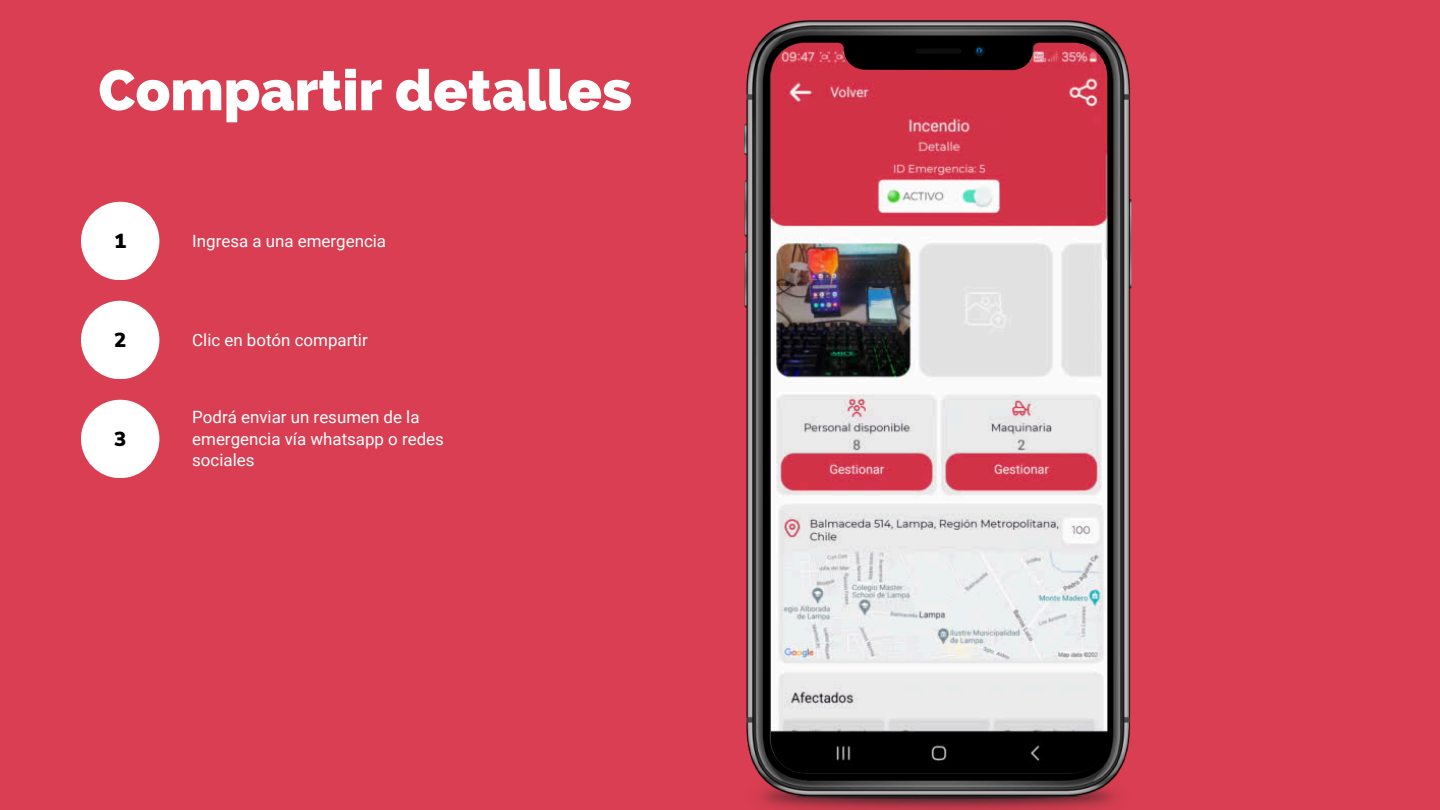
<style>
.page{position:relative;width:1440px;height:810px;background:#d93e52}
.page>*{position:absolute;margin:0;border:0;box-sizing:border-box;transform-origin:0 0}
.t1{font:800 56.8px "Raleway";color:#fff}
.t2{font:900 20.3px "Nunito Sans";color:#000}
.t3{font:16.9px/21.6px "Roboto";color:#fff}
</style>
<div class="page">
<div style="left:81px;top:202px;width:78px;height:78px;background:#fff;border-radius:50%"></div>
<div style="left:81px;top:301px;width:78px;height:78px;background:#fff;border-radius:50%"></div>
<div style="left:81px;top:400px;width:78px;height:78px;background:#fff;border-radius:50%"></div>
<img style="left:745px;top:20px;width:387px;height:790px">
<img style="left:771px;top:43px;width:336px;height:730px">
<p class="t1" style="left:98px;top:57px;width:535px">Compartir detalles</p>
<h1 class="t2" style="left:114px;top:227px;width:14px">1</h1>
<p class="t2" style="left:114px;top:326px;width:14px">2</p>
<p class="t2" style="left:114px;top:425px;width:14px">3</p>
<p class="t3" style="left:192px;top:230px;width:195px">Ingresa a una emergencia</p>
<p class="t3" style="left:192px;top:329px;width:177px">Clic en botón compartir</p>
<p class="t3" style="left:192px;top:407px;width:253px">Podrá enviar un resumen de la emergencia vía whatsapp o redes sociales</p>
</div>
